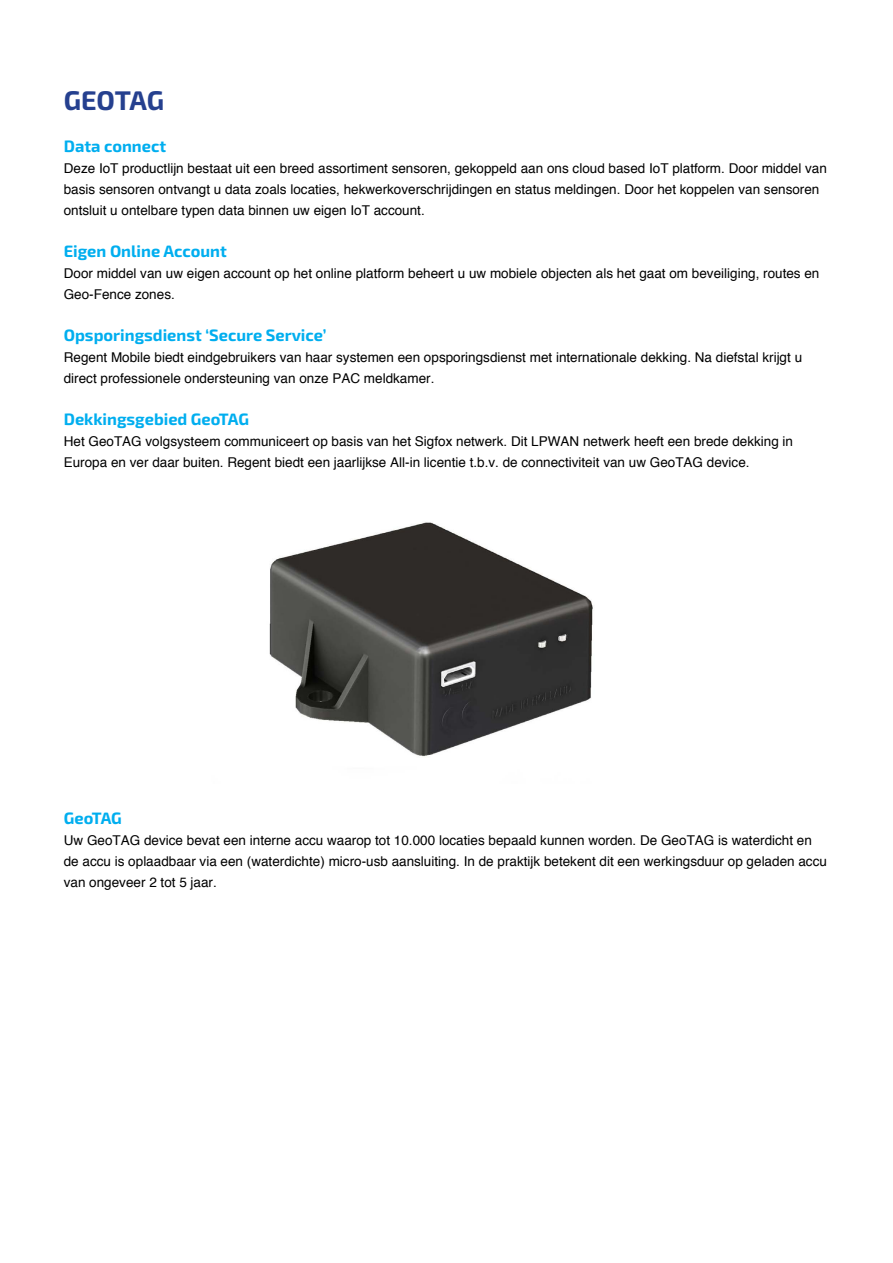
<style>
.page{position:relative;width:893px;height:1263px;background:#fff}
.page>*{position:absolute;margin:0;border:0;box-sizing:border-box;transform-origin:0 0}
.t1{font:700 27px "Exo 2.0";letter-spacing:-.005em;color:#25408f}
.t2{font:700 16.5px "Exo 2.0";color:#00aeef}
.t3{font:13.5px/21px "Helvetica";color:#000}
</style>
<div class="page">
<img style="left:269px;top:522px;width:324px;height:235px">
<h1 class="t1" style="left:64px;top:85px;width:102px">GEOTAG</h1>
<p class="t2" style="left:64px;top:137px;width:104px">Data connect</p>
<p class="t3" style="left:64px;top:158px;width:765px">Deze IoT productlijn bestaat uit een breed assortiment sensoren, gekoppeld aan ons cloud based IoT platform. Door middel van basis sensoren ontvangt u data zoals locaties, hekwerkoverschrijdingen en status meldingen. Door het koppelen van sensoren ontsluit u ontelbare typen data binnen uw eigen IoT account.</p>
<p class="t2" style="left:64px;top:242px;width:164px">Eigen Online Account</p>
<p class="t3" style="left:64px;top:263px;width:757px">Door middel van uw eigen account op het online platform beheert u uw mobiele objecten als het gaat om beveiliging, routes en<br>Geo-Fence zones.</p>
<p class="t2" style="left:64px;top:326px;width:264px">Opsporingsdienst ‘Secure Service’</p>
<p class="t3" style="left:64px;top:347px;width:740px">Regent Mobile biedt eindgebruikers van haar systemen een opsporingsdienst met internationale dekking. Na diefstal krijgt u direct professionele ondersteuning van onze PAC meldkamer.</p>
<p class="t2" style="left:64px;top:410px;width:187px">Dekkingsgebied GeoTAG</p>
<p class="t3" style="left:64px;top:431px;width:731px">Het GeoTAG volgsysteem communiceert op basis van het Sigfox netwerk. Dit LPWAN netwerk heeft een brede dekking in<br>Europa en ver daar buiten. Regent biedt een jaarlijkse All-in licentie t.b.v. de connectiviteit van uw GeoTAG device.</p>
<p class="t2" style="left:64px;top:809px;width:60px">GeoTAG</p>
<p class="t3" style="left:64px;top:830px;width:765px">Uw GeoTAG device bevat een interne accu waarop tot 10.000 locaties bepaald kunnen worden. De GeoTAG is waterdicht en de accu is oplaadbaar via een (waterdichte) micro-usb aansluiting. In de praktijk betekent dit een werkingsduur op geladen accu van ongeveer 2 tot 5 jaar.</p>
</div>
